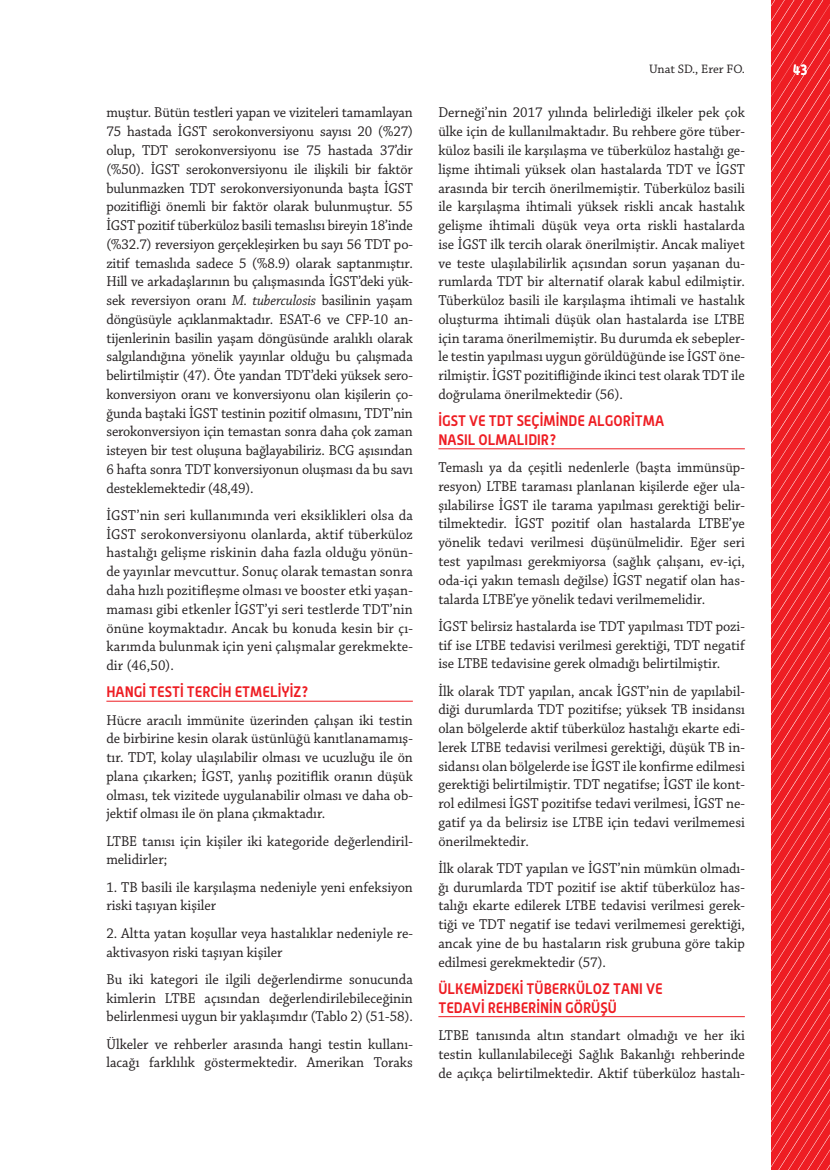
<style>
.page{position:relative;width:830px;height:1170px;background:#fff}
.page>*{position:absolute;margin:0;border:0;box-sizing:border-box;transform-origin:0 0}
.t1{font:15px/18.8px "Chaparral Pro";color:#231f20;text-align:justify;scale:.95 1}
.t2{font:700 15px/18.8px "Alwyn OT";color:#ee1d23;scale:.95 1}
.t3{font:700 15px "Alwyn OT";color:#fff;scale:.85 1}
.t4{font:12.9px "Chaparral Pro";color:#231f20}
.s1{font-style:italic}
</style>
<div class="page">
<svg style="left:771px;top:0;width:58px;height:1169px;background:#ee2a2f"></svg>
<hr style="left:106px;top:700px;width:306px;height:1px;background:#ee1d23">
<hr style="left:438px;top:448px;width:306px;height:1px;background:#ee1d23">
<hr style="left:438px;top:1016px;width:306px;height:1px;background:#ee1d23">
<p class="t1" style="left:106px;top:104px;width:324px">muştur. Bütün testleri yapan ve viziteleri tamamlayan 75 hastada İGST serokonversiyonu sayısı 20 (%27) olup, TDT serokonversiyonu ise 75 hastada 37’dir (%50). İGST serokonversiyonu ile ilişkili bir faktör bulunmazken TDT serokonversiyonunda başta İGST pozitifliği önemli bir faktör olarak bulunmuştur. 55<br>İGST pozitif tüberküloz basili temaslısı bireyin 18’inde (%32.7) reversiyon gerçekleşirken bu sayı 56 TDT po&shy;zitif temaslıda sadece 5 (%8.9) olarak saptanmıştır.<br>Hill ve arkadaşlarının bu çalışmasında İGST’deki yük&shy;sek reversiyon oranı <span class="s1">M. tuberculosis</span> basilinin yaşam döngüsüyle açıklanmaktadır. ESAT-6 ve CFP-10 an&shy;tijenlerinin basilin yaşam döngüsünde aralıklı olarak salgılandığına yönelik yayınlar olduğu bu çalışmada belirtilmiştir (47). Öte yandan TDT’deki yüksek sero&shy;konversiyon oranı ve konversiyonu olan kişilerin ço&shy;ğunda baştaki İGST testinin pozitif olmasını, TDT’nin serokonversiyon için temastan sonra daha çok zaman isteyen bir test oluşuna bağlayabiliriz. BCG aşısından 6 hafta sonra TDT konversiyonun oluşması da bu savı desteklemektedir (48,49).</p>
<p class="t1" style="left:106px;top:506px;width:324px">İGST’nin seri kullanımında veri eksiklikleri olsa da İGST serokonversiyonu olanlarda, aktif tüberküloz hastalığı gelişme riskinin daha fazla olduğu yönün&shy;de yayınlar mevcuttur. Sonuç olarak temastan sonra daha hızlı pozitifleşme olması ve booster etki yaşan&shy;maması gibi etkenler İGST’yi seri testlerde TDT’nin önüne koymaktadır. Ancak bu konuda kesin bir çı&shy;karımda bulunmak için yeni çalışmalar gerekmekte&shy;dir (46,50).</p>
<p class="t2" style="left:106px;top:682px;width:215px">HANGİ TESTİ TERCİH ETMELİYİZ?</p>
<p class="t1" style="left:106px;top:711px;width:324px">Hücre aracılı immünite üzerinden çalışan iki testin de birbirine kesin olarak üstünlüğü kanıtlanamamış&shy;tır. TDT, kolay ulaşılabilir olması ve ucuzluğu ile ön plana çıkarken; İGST, yanlış pozitiflik oranın düşük olması, tek vizitede uygulanabilir olması ve daha ob&shy;jektif olması ile ön plana çıkmaktadır.</p>
<p class="t1" style="left:106px;top:832px;width:324px">LTBE tanısı için kişiler iki kategoride değerlendiril&shy;melidirler;</p>
<p class="t1" style="left:106px;top:878px;width:324px">1. TB basili ile karşılaşma nedeniyle yeni enfeksiyon riski taşıyan kişiler</p>
<p class="t1" style="left:106px;top:924px;width:324px">2. Altta yatan koşullar veya hastalıklar nedeniyle re&shy;aktivasyon riski taşıyan kişiler</p>
<p class="t1" style="left:106px;top:970px;width:324px">Bu iki kategori ile ilgili değerlendirme sonucunda kimlerin LTBE açısından değerlendirilebileceğinin belirlenmesi uygun bir yaklaşımdır (Tablo 2) (51-58).</p>
<p class="t1" style="left:106px;top:1034px;width:324px">Ülkeler ve rehberler arasında hangi testin kullanı&shy;lacağı farklılık göstermektedir. Amerikan Toraks</p>
<p class="t4" style="left:648px;top:62px;width:97px">Unat SD., Erer FO.</p>
<p class="t3" style="left:792px;top:61px;width:19px">43</p>
<p class="t1" style="left:438px;top:104px;width:324px">Derneği’nin 2017 yılında belirlediği ilkeler pek çok ülke için de kullanılmaktadır. Bu rehbere göre tüber&shy;küloz basili ile karşılaşma ve tüberküloz hastalığı ge&shy;lişme ihtimali yüksek olan hastalarda TDT ve İGST arasında bir tercih önerilmemiştir. Tüberküloz basili ile karşılaşma ihtimali yüksek riskli ancak hastalık gelişme ihtimali düşük veya orta riskli hastalarda ise İGST ilk tercih olarak önerilmiştir. Ancak maliyet ve teste ulaşılabilirlik açısından sorun yaşanan du&shy;rumlarda TDT bir alternatif olarak kabul edilmiştir.<br>Tüberküloz basili ile karşılaşma ihtimali ve hastalık oluşturma ihtimali düşük olan hastalarda ise LTBE için tarama önerilmemiştir. Bu durumda ek sebepler&shy;le testin yapılması uygun görüldüğünde ise İGST öne&shy;rilmiştir. İGST pozitifliğinde ikinci test olarak TDT ile doğrulama önerilmektedir (56).</p>
<p class="t2" style="left:438px;top:411px;width:239px">İGST VE TDT SEÇİMİNDE ALGORİTMA<br>NASIL OLMALIDIR?</p>
<p class="t1" style="left:438px;top:458px;width:324px">Temaslı ya da çeşitli nedenlerle (başta immünsüp&shy;resyon) LTBE taraması planlanan kişilerde eğer ula&shy;şılabilirse İGST ile tarama yapılması gerektiği belir&shy;tilmektedir. İGST pozitif olan hastalarda LTBE’ye yönelik tedavi verilmesi düşünülmelidir. Eğer seri test yapılması gerekmiyorsa (sağlık çalışanı, ev-içi, oda-içi yakın temaslı değilse) İGST negatif olan has&shy;talarda LTBE’ye yönelik tedavi verilmemelidir.</p>
<p class="t1" style="left:438px;top:617px;width:324px">İGST belirsiz hastalarda ise TDT yapılması TDT pozi&shy;tif ise LTBE tedavisi verilmesi gerektiği, TDT negatif ise LTBE tedavisine gerek olmadığı belirtilmiştir.</p>
<p class="t1" style="left:438px;top:682px;width:324px">İlk olarak TDT yapılan, ancak İGST’nin de yapılabil&shy;diği durumlarda TDT pozitifse; yüksek TB insidansı olan bölgelerde aktif tüberküloz hastalığı ekarte edi&shy;lerek LTBE tedavisi verilmesi gerektiği, düşük TB in&shy;sidansı olan bölgelerde ise İGST ile konfirme edilmesi gerektiği belirtilmiştir. TDT negatifse; İGST ile kont&shy;rol edilmesi İGST pozitifse tedavi verilmesi, İGST ne&shy;gatif ya da belirsiz ise LTBE için tedavi verilmemesi önerilmektedir.</p>
<p class="t1" style="left:438px;top:859px;width:324px">İlk olarak TDT yapılan ve İGST’nin mümkün olmadı&shy;ğı durumlarda TDT pozitif ise aktif tüberküloz has&shy;talığı ekarte edilerek LTBE tedavisi verilmesi gerek&shy;tiği ve TDT negatif ise tedavi verilmemesi gerektiği, ancak yine de bu hastaların risk grubuna göre takip edilmesi gerekmektedir (57).</p>
<p class="t2" style="left:438px;top:978px;width:237px">ÜLKEMİZDEKİ TÜBERKÜLOZ TANI VE<br>TEDAVİ REHBERİNİN GÖRÜŞÜ</p>
<p class="t1" style="left:438px;top:1026px;width:324px">LTBE tanısında altın standart olmadığı ve her iki testin kullanılabileceği Sağlık Bakanlığı rehberinde de açıkça belirtilmektedir. Aktif tüberküloz hastalı-</p>
</div>
